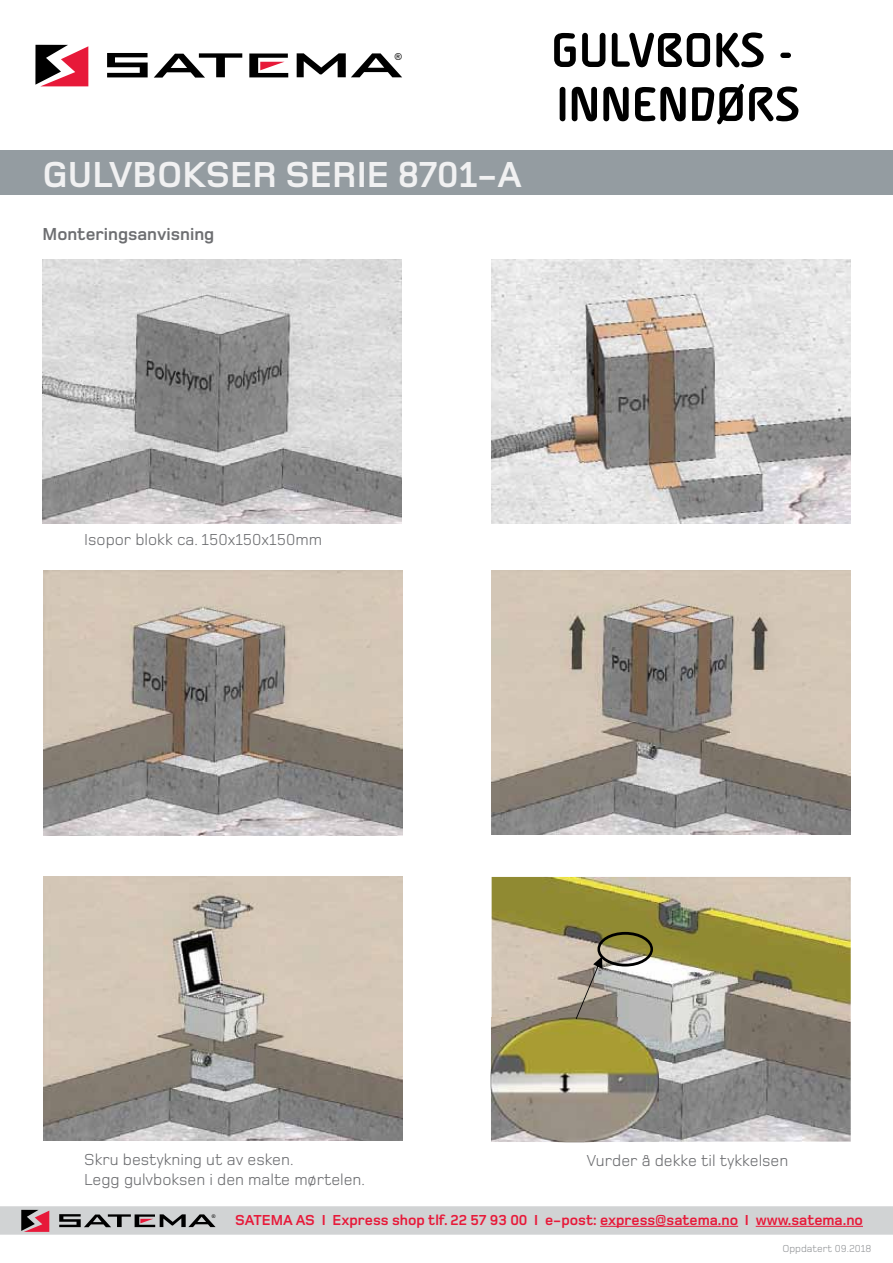
<style>
.page{position:relative;width:893px;height:1263px;background:#fff}
.page>*{position:absolute;margin:0;border:0;box-sizing:border-box;transform-origin:0 0}
.t1{font:700 52.5px/54px "Alega";color:#000}
.t2{font:700 37.5px "Foundry Monoline";color:#f1f1f2}
.t3{font:700 18px "Foundry Monoline";color:#6d6e71}
.t4{font:16.5px/19.8px "Foundry Monoline";color:#6d6e71}
.t5{font:700 15px "Foundry Monoline";color:#e71939}
.t6{font:10.5px "Foundry Monoline";color:#939598}
.t7{font:9.6px "Arial";color:#000}
.t8{font:5.1px "Arial";color:#000}
</style>
<div class="page">
<svg style="left:35px;top:45px;width:53px;height:41px"></svg>
<svg style="left:107px;top:53px;width:41px;height:24px"></svg>
<svg style="left:154px;top:53px;width:88px;height:25px"></svg>
<svg style="left:297px;top:53px;width:105px;height:24px"></svg>
<svg style="left:249px;top:54px;width:39px;height:23px"></svg>
<svg style="left:0;top:1206px;width:893px;height:29px;background:#c9c8ca"></svg>
<hr style="left:600px;top:1226px;width:138px;height:1px;background:#e71939">
<hr style="left:756px;top:1226px;width:107px;height:1px;background:#e71939">
<div style="left:0;top:150px;width:893px;height:45px;background:#949ca1"></div>
<img style="left:43px;top:259px;width:359px;height:265px">
<img style="left:491px;top:259px;width:359px;height:265px">
<img style="left:44px;top:570px;width:359px;height:265px">
<img style="left:491px;top:570px;width:360px;height:265px">
<img style="left:43px;top:876px;width:359px;height:265px">
<img style="left:492px;top:877px;width:359px;height:264px">
<img style="left:492px;top:1018px;width:167px;height:123px">
<div style="left:597px;top:932px;width:56px;height:34px;border:3px solid #000;border-radius:50%"></div>
<svg style="left:576px;top:956px;width:26px;height:63px;background:#9a9085"></svg>
<p class="t7" style="left:395px;top:50px;width:9px">®</p>
<h2 class="t2" style="left:43px;top:155px;width:477px">gulvbokse r se rie 8701-a</h2>
<p class="t3" style="left:43px;top:225px;width:173px">Monteringsanvisning</p>
<h1 class="t1" style="left:551px;top:26px;width:251px">GULVBOKS -<br>INNENDØRS</h1>
<p class="t4" style="left:84px;top:529px;width:239px">Isopor blokk ca. 150x150x150mm</p>
<p class="t4" style="left:84px;top:1149px;width:282px">Skru bestykning ut av esken.<br>Legg gulvboksen i den malte mørtelen.</p>
<p class="t4" style="left:587px;top:1151px;width:203px">Vurder å dekke til tykkelsen</p>
<p class="t8" style="left:212px;top:1213px;width:5px">®</p>
<p class="t5" style="left:235px;top:1212px;width:629px">SATEMA AS I Express shop tlf. 22 57 93 00 I e-post: express@satema.no I www.satema.no</p>
<p class="t6" style="left:782px;top:1243px;width:91px">Oppdatert 09.2018</p>
</div>
